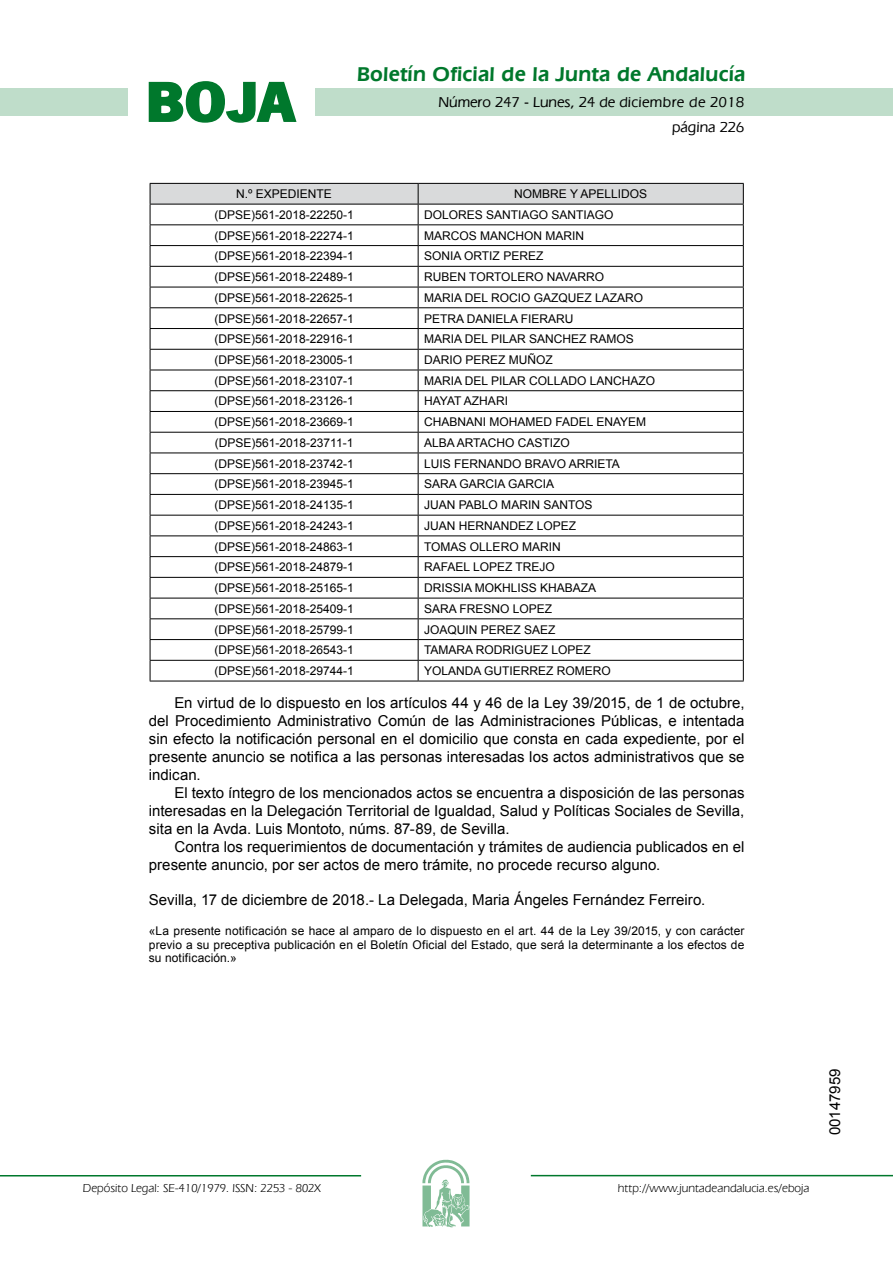
<style>
.page{position:relative;width:893px;height:1263px;background:#fff}
.page>*{position:absolute;margin:0;border:0;box-sizing:border-box;transform-origin:0 0}
.t1{font:700 57.75px "News Got T";color:#00782c;scale:1.14 1}
.t2{font:600 21px "Eras IT Cby BT";letter-spacing:.01em;color:#00782c}
.t3{font:15px/18px "Arial";color:#000;text-align:justify}
.t4{font:500 15px/24.5px "Eras IT Cby BT";color:#000;text-align:right}
.t5{font:12px/13.5px "Arial";color:#000;text-align:justify}
.t6{font:12px "Eras IT Cby BT";color:#000}
</style>
<div class="page">
<div style="left:315px;top:88px;width:577px;height:28px;background:#bfddca"></div>
<div style="left:0;top:88px;width:128px;height:28px;background:#bfddca"></div>
<hr style="left:0;top:1175px;width:361px;height:2px;background:#00782c">
<svg style="left:422px;top:1159px;width:47px;height:68px"></svg>
<hr style="left:531px;top:1175px;width:361px;height:1px;background:#00782c">
<svg style="left:148px;top:81px;width:149px;height:42px"></svg>
<svg style="left:150px;top:183px;width:594px;height:498px"></svg>
<hr style="left:150px;top:681px;width:268px;height:1px;background:#000">
<hr style="left:418px;top:681px;width:325px;height:1px;background:#000">
<h1 class="t1" style="left:145px;top:68px;width:133px">BOJA</h1>
<h2 class="t2" style="left:357px;top:62px;width:390px">Boletín Oficial de la Junta de Andalucía</h2>
<p class="t4" style="left:438px;top:90px;width:307px">Número 247 - Lunes, 24 de diciembre de 2018 página 226</p>
<p class="t5" style="left:236px;top:187px;width:97px">N.º EXPEDIENTE</p>
<p class="t5" style="left:514px;top:187px;width:134px">NOMBRE Y APELLIDOS</p>
<p class="t5" style="left:214px;top:208px;width:141px">(DPSE)561-2018-22250-1</p>
<p class="t5" style="left:424px;top:208px;width:191px">DOLORES SANTIAGO SANTIAGO</p>
<p class="t5" style="left:214px;top:229px;width:141px">(DPSE)561-2018-22274-1</p>
<p class="t5" style="left:424px;top:229px;width:161px">MARCOS MANCHON MARIN</p>
<p class="t5" style="left:214px;top:249px;width:141px">(DPSE)561-2018-22394-1</p>
<p class="t5" style="left:424px;top:249px;width:121px">SONIA ORTIZ PEREZ</p>
<p class="t5" style="left:214px;top:270px;width:141px">(DPSE)561-2018-22489-1</p>
<p class="t5" style="left:424px;top:270px;width:182px">RUBEN TORTOLERO NAVARRO</p>
<p class="t5" style="left:214px;top:291px;width:141px">(DPSE)561-2018-22625-1</p>
<p class="t5" style="left:424px;top:291px;width:220px">MARIA DEL ROCIO GAZQUEZ LAZARO</p>
<p class="t5" style="left:214px;top:312px;width:141px">(DPSE)561-2018-22657-1</p>
<p class="t5" style="left:424px;top:312px;width:151px">PETRA DANIELA FIERARU</p>
<p class="t5" style="left:214px;top:332px;width:141px">(DPSE)561-2018-22916-1</p>
<p class="t5" style="left:424px;top:332px;width:211px">MARIA DEL PILAR SANCHEZ RAMOS</p>
<p class="t5" style="left:214px;top:353px;width:141px">(DPSE)561-2018-23005-1</p>
<p class="t5" style="left:424px;top:353px;width:130px">DARIO PEREZ MUÑOZ</p>
<p class="t5" style="left:214px;top:374px;width:141px">(DPSE)561-2018-23107-1</p>
<p class="t5" style="left:424px;top:374px;width:232px">MARIA DEL PILAR COLLADO LANCHAZO</p>
<p class="t5" style="left:214px;top:395px;width:141px">(DPSE)561-2018-23126-1</p>
<p class="t5" style="left:424px;top:395px;width:85px">HAYAT AZHARI</p>
<p class="t5" style="left:214px;top:415px;width:141px">(DPSE)561-2018-23669-1</p>
<p class="t5" style="left:424px;top:415px;width:224px">CHABNANI MOHAMED FADEL ENAYEM</p>
<p class="t5" style="left:215px;top:436px;width:140px">(DPSE)561-2018-23711-1</p>
<p class="t5" style="left:424px;top:436px;width:147px">ALBA ARTACHO CASTIZO</p>
<p class="t5" style="left:214px;top:457px;width:141px">(DPSE)561-2018-23742-1</p>
<p class="t5" style="left:424px;top:457px;width:197px">LUIS FERNANDO BRAVO ARRIETA</p>
<p class="t5" style="left:214px;top:478px;width:141px">(DPSE)561-2018-23945-1</p>
<p class="t5" style="left:424px;top:478px;width:132px">SARA GARCIA GARCIA</p>
<p class="t5" style="left:214px;top:498px;width:141px">(DPSE)561-2018-24135-1</p>
<p class="t5" style="left:424px;top:498px;width:170px">JUAN PABLO MARIN SANTOS</p>
<p class="t5" style="left:214px;top:519px;width:141px">(DPSE)561-2018-24243-1</p>
<p class="t5" style="left:424px;top:519px;width:154px">JUAN HERNANDEZ LOPEZ</p>
<p class="t5" style="left:214px;top:540px;width:141px">(DPSE)561-2018-24863-1</p>
<p class="t5" style="left:424px;top:540px;width:138px">TOMAS OLLERO MARIN</p>
<p class="t5" style="left:214px;top:561px;width:141px">(DPSE)561-2018-24879-1</p>
<p class="t5" style="left:424px;top:561px;width:132px">RAFAEL LOPEZ TREJO</p>
<p class="t5" style="left:214px;top:581px;width:141px">(DPSE)561-2018-25165-1</p>
<p class="t5" style="left:424px;top:581px;width:174px">DRISSIA MOKHLISS KHABAZA</p>
<p class="t5" style="left:214px;top:602px;width:141px">(DPSE)561-2018-25409-1</p>
<p class="t5" style="left:424px;top:602px;width:130px">SARA FRESNO LOPEZ</p>
<p class="t5" style="left:214px;top:623px;width:141px">(DPSE)561-2018-25799-1</p>
<p class="t5" style="left:424px;top:623px;width:133px">JOAQUIN PEREZ SAEZ</p>
<p class="t5" style="left:214px;top:643px;width:141px">(DPSE)561-2018-26543-1</p>
<p class="t5" style="left:424px;top:643px;width:168px">TAMARA RODRIGUEZ LOPEZ</p>
<p class="t5" style="left:214px;top:664px;width:141px">(DPSE)561-2018-29744-1</p>
<p class="t5" style="left:424px;top:664px;width:188px">YOLANDA GUTIERREZ ROMERO</p>
<p class="t3" style="left:149px;top:694px;width:597px;text-indent:26px">En virtud de lo dispuesto en los artículos 44 y 46 de la Ley 39/2015, de 1 de octubre, del Procedimiento Administrativo Común de las Administraciones Públicas, e intentada sin efecto la notificación personal en el domicilio que consta en cada expediente, por el presente anuncio se notifica a las personas interesadas los actos administrativos que se indican.</p>
<p class="t3" style="left:149px;top:784px;width:597px;text-indent:26px">El texto íntegro de los mencionados actos se encuentra a disposición de las personas interesadas en la Delegación Territorial de Igualdad, Salud y Políticas Sociales de Sevilla, sita en la Avda. Luis Montoto, núms. 87-89, de Sevilla.</p>
<p class="t3" style="left:149px;top:838px;width:597px;text-indent:26px">Contra los requerimientos de documentación y trámites de audiencia publicados en el presente anuncio, por ser actos de mero trámite, no procede recurso alguno.</p>
<p class="t3" style="left:149px;top:891px;width:558px">Sevilla, 17 de diciembre de 2018.- La Delegada, Maria Ángeles Fernández Ferreiro.</p>
<p class="t5" style="left:149px;top:925px;width:597px">«La presente notificación se hace al amparo de lo dispuesto en el art. 44 de la Ley 39/2015, y con carácter previo a su preceptiva publicación en el Boletín Oficial del Estado, que será la determinante a los efectos de su notificación.»</p>
<p class="t6" style="left:83px;top:1181px;width:239px">Depósito Legal: SE-410/1979. ISSN: 2253 - 802X</p>
<p class="t6" style="left:618px;top:1181px;width:193px">http://www.juntadeandalucia.es/eboja</p>
<p class="t3" style="left:826px;top:1135px;width:68px;rotate:-90deg">00147959</p>
</div>
